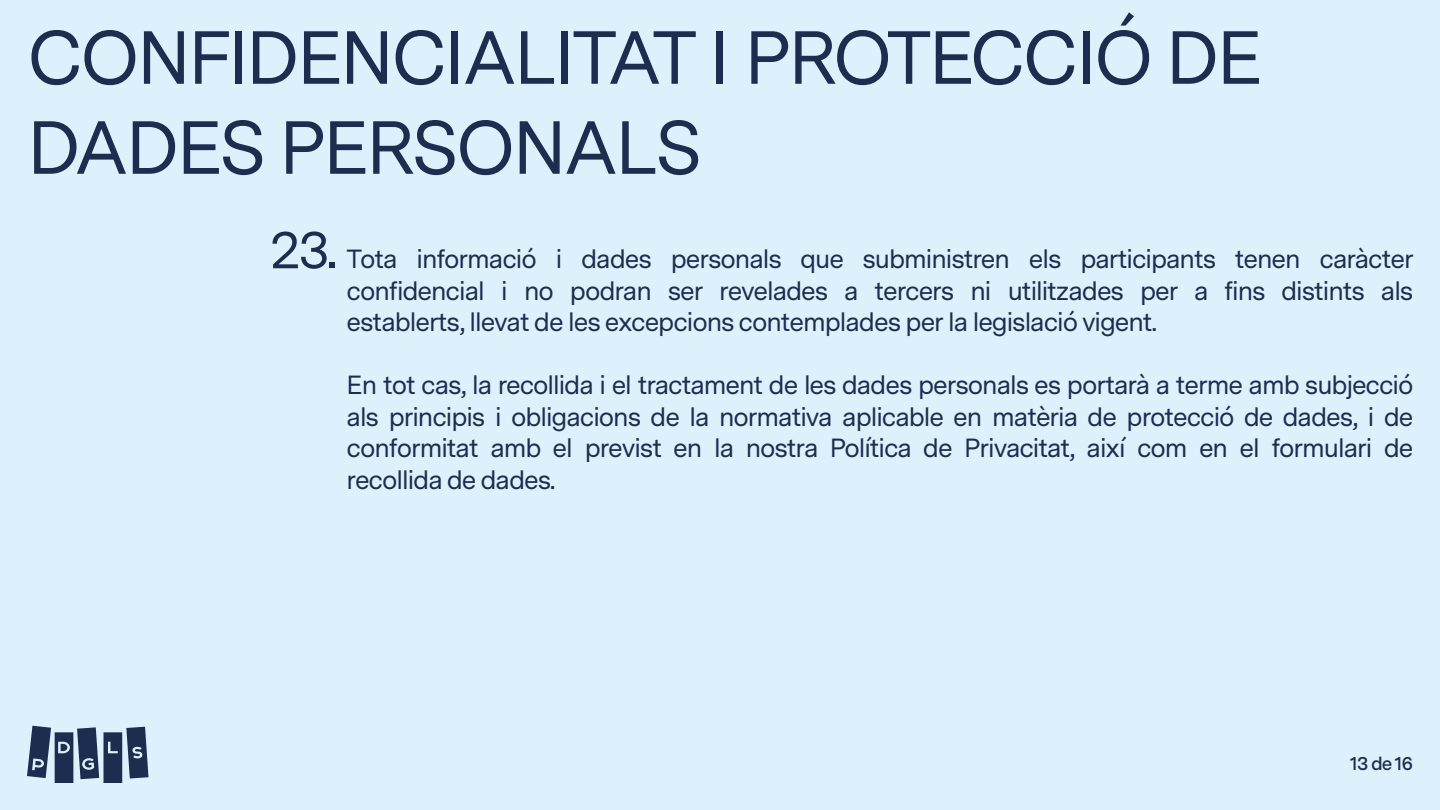
<style>
.page{position:relative;width:1440px;height:810px;background:#ddf1fc}
.page>*{position:absolute;margin:0;border:0;box-sizing:border-box;transform-origin:0 0}
.t1{font:75px/90px "Messina Sans";letter-spacing:-.04em;color:#1c2d50}
.t2{font:26.25px/31.5px "Messina Sans";letter-spacing:-.04em;color:#1c2d50;text-align:justify}
.t3{font:600 18.75px "Messina Sans";color:#1c2d50}
.s1{font-size:52.5px}
</style>
<div class="page">
<svg style="left:27px;top:726px;width:121px;height:57px"></svg>
<h1 class="t1" style="left:27px;top:10px;width:1237px">CONFIDENCIALITAT I PROTECCIÓ DE<br>DADES PERSONALS</h1>
<p class="t2" style="left:347px;top:243px;width:1069px;text-indent:-77px"><span class="s1">23.</span> Tota informació i dades personals que subministren els participants tenen caràcter confidencial i no podran ser revelades a tercers ni utilitzades per a fins distints als establerts, llevat de les excepcions contemplades per la legislació vigent.</p>
<p class="t2" style="left:347px;top:369px;width:1068px">En tot cas, la recollida i el tractament de les dades personals es portarà a terme amb subjecció als principis i obligacions de la normativa aplicable en matèria de protecció de dades, i de conformitat amb el previst en la nostra Política de Privacitat, així com en el formulari de recollida de dades.</p>
<p class="t3" style="left:1350px;top:750px;width:65px">13 de 16</p>
</div>
